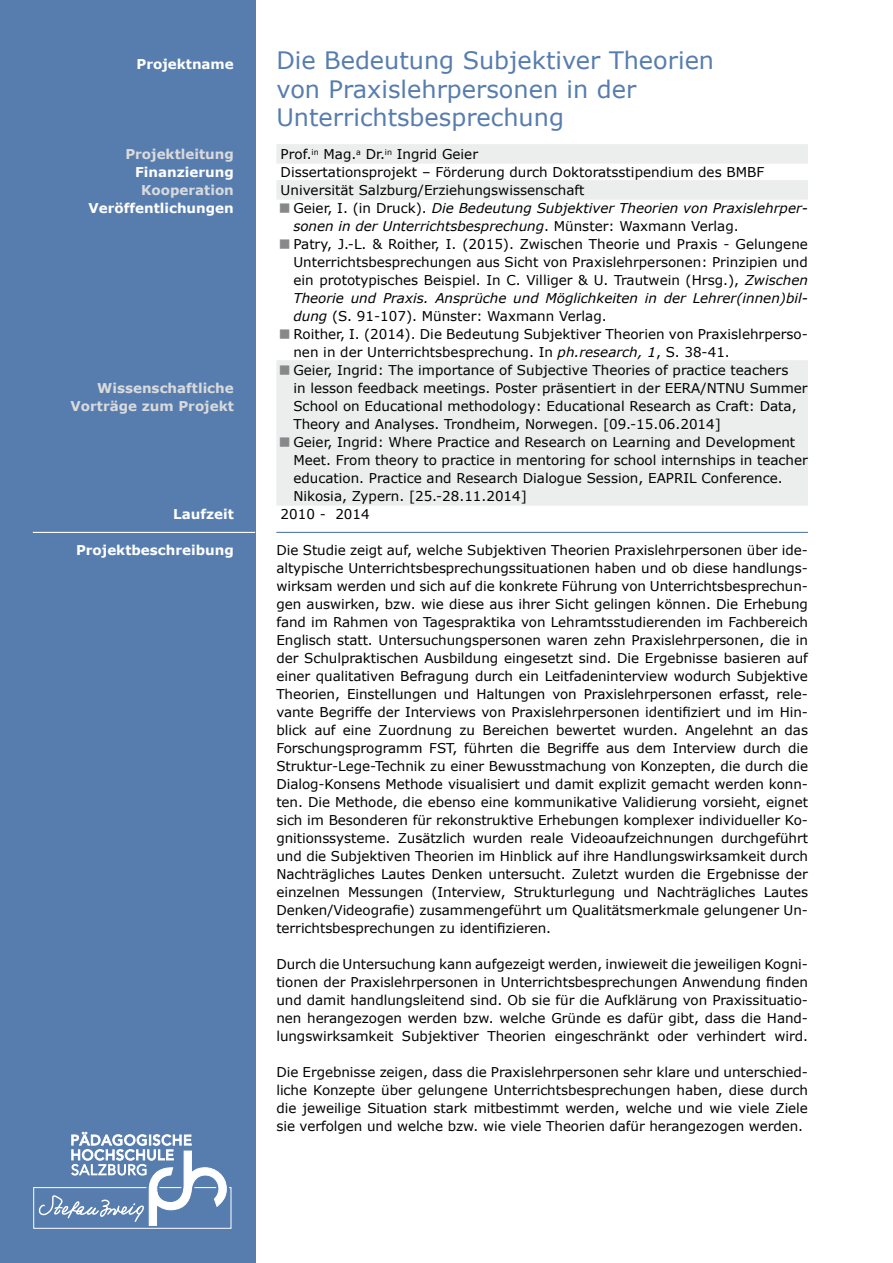
<style>
.page{position:relative;width:893px;height:1263px;background:#fff}
.page>*{position:absolute;margin:0;border:0;box-sizing:border-box;transform-origin:0 0}
.t1{font:24px/28.5px "Verdana";color:#577dae}
.t2{font:13.5px/18px "Verdana";color:#000;text-align:justify}
.t3{font:italic 13.5px "Verdana";color:#000}
.t4{font:700 13.5px "Verdana";color:#fff}
.t5{font:700 13.5px/18px "Verdana";color:#d9dadb;text-align:right}
.s1{font-style:normal}
.s2{font-style:italic}
</style>
<div class="page">
<div style="left:0;top:0;width:255px;height:1263px;background:#577dae"></div>
<hr style="left:33px;top:532px;width:222px;height:1px;background:#fff">
<div style="left:276px;top:144px;width:532px;height:20px;background:#eceded"></div>
<div style="left:276px;top:180px;width:532px;height:20px;background:#eceded"></div>
<div style="left:276px;top:360px;width:532px;height:20px;background:#eceded"></div>
<div style="left:276px;top:378px;width:532px;height:20px;background:#eceded"></div>
<div style="left:276px;top:396px;width:532px;height:20px;background:#eceded"></div>
<div style="left:276px;top:414px;width:532px;height:20px;background:#eceded"></div>
<div style="left:276px;top:432px;width:532px;height:20px;background:#eceded"></div>
<div style="left:276px;top:450px;width:532px;height:20px;background:#eceded"></div>
<div style="left:276px;top:468px;width:532px;height:20px;background:#eceded"></div>
<div style="left:276px;top:486px;width:532px;height:20px;background:#eceded"></div>
<hr style="left:276px;top:532px;width:532px;height:1px;background:#577dae">
<svg style="left:33px;top:1132px;width:198px;height:97px"></svg>
<p class="t4" style="left:136px;top:55px;width:99px">Projektname</p>
<p class="t5" style="left:125px;top:145px;width:110px">Projektleitung</p>
<p class="t4" style="left:135px;top:163px;width:100px">Finanzierung</p>
<p class="t5" style="left:141px;top:181px;width:94px">Kooperation</p>
<p class="t4" style="left:88px;top:199px;width:147px">Veröffentlichungen</p>
<p class="t5" style="left:71px;top:379px;width:165px">Wissenschaftliche<br>Vorträge zum Projekt</p>
<p class="t4" style="left:173px;top:505px;width:62px">Laufzeit</p>
<p class="t4" style="left:76px;top:541px;width:159px">Projektbeschreibung</p>
<h1 class="t1" style="left:276px;top:46px;width:439px">Die Bedeutung Subjektiver Theorien von Praxislehrpersonen in der<br>Unterrichtsbesprechung</h1>
<p class="t2" style="left:281px;top:145px;width:485px;text-align:left">Prof.<sup>in</sup> Mag.<sup>a</sup> Dr.<sup>in</sup> Ingrid Geier<br>Dissertationsprojekt – Förderung durch Doktoratsstipendium des BMBF<br>Universität Salzburg/Erziehungswissenschaft</p>
<p class="t3" style="left:293px;top:200px;width:516px"><span class="s1">Geier, I. (in Druck).</span> Die Bedeutung Subjektiver Theorien von Praxislehrper-</p>
<p class="t3" style="left:293px;top:218px;width:447px">sonen in der Unterrichtsbesprechung<span class="s1">. Münster: Waxmann Verlag.</span></p>
<p class="t2" style="left:293px;top:235px;width:516px">Patry, J.-L. &amp; Roither, I. (2015). Zwischen Theorie und Praxis - Gelungene</p>
<p class="t2" style="left:293px;top:253px;width:516px">Unterrichtsbesprechungen aus Sicht von Praxislehrpersonen: Prinzipien und</p>
<p class="t2" style="left:293px;top:271px;width:516px">ein prototypisches Beispiel. In C. Villiger &amp; U. Trautwein (Hrsg.), <span class="s2">Zwischen</span></p>
<p class="t3" style="left:293px;top:290px;width:516px">Theorie und Praxis. Ansprüche und Möglichkeiten in der Lehrer(innen)bil-</p>
<p class="t2" style="left:293px;top:307px;width:315px"><span class="s2">dung</span> (S. 91-107). Münster: Waxmann Verlag.</p>
<p class="t2" style="left:293px;top:325px;width:516px">Roither, I. (2014). Die Bedeutung Subjektiver Theorien von Praxislehrperso-</p>
<p class="t2" style="left:293px;top:343px;width:438px">nen in der Unterrichtsbesprechung. In <span class="s2">ph.research, 1</span>, S. 38-41.</p>
<p class="t2" style="left:293px;top:361px;width:496px">Geier, Ingrid: The importance of Subjective Theories of practice teachers</p>
<p class="t2" style="left:293px;top:379px;width:516px">in lesson feedback meetings. Poster präsentiert in der EERA/NTNU Summer</p>
<p class="t2" style="left:293px;top:397px;width:505px">School on Educational methodology: Educational Research as Craft: Data,</p>
<p class="t2" style="left:293px;top:415px;width:429px">Theory and Analyses. Trondheim, Norwegen. [09.-15.06.2014]</p>
<p class="t2" style="left:293px;top:433px;width:503px">Geier, Ingrid: Where Practice and Research on Learning and Development</p>
<p class="t2" style="left:293px;top:451px;width:516px">Meet. From theory to practice in mentoring for school internships in teacher</p>
<p class="t2" style="left:293px;top:469px;width:491px">education. Practice and Research Dialogue Session, EAPRIL Conference.</p>
<p class="t2" style="left:293px;top:487px;width:235px">Nikosia, Zypern. [25.-28.11.2014]</p>
<p class="t2" style="left:281px;top:505px;width:91px">2010 - 2014</p>
<p class="t2" style="left:276px;top:541px;width:533px">Die Studie zeigt auf, welche Subjektiven Theorien Praxislehrpersonen über ide&shy;altypische Unterrichtsbesprechungssituationen haben und ob diese handlungs&shy;wirksam werden und sich auf die konkrete Führung von Unterrichtsbesprechun&shy;gen auswirken, bzw. wie diese aus ihrer Sicht gelingen können. Die Erhebung fand im Rahmen von Tagespraktika von Lehramtsstudierenden im Fachbereich Englisch statt. Untersuchungspersonen waren zehn Praxislehrpersonen, die in der Schulpraktischen Ausbildung eingesetzt sind. Die Ergebnisse basieren auf einer qualitativen Befragung durch ein Leitfadeninterview wodurch Subjektive Theorien, Einstellungen und Haltungen von Praxislehrpersonen erfasst, rele&shy;vante Begriffe der Interviews von Praxislehrpersonen identifiziert und im Hin&shy;blick auf eine Zuordnung zu Bereichen bewertet wurden. Angelehnt an das Forschungsprogramm FST, führten die Begriffe aus dem Interview durch die Struktur-Lege-Technik zu einer Bewusstmachung von Konzepten, die durch die Dialog-Konsens Methode visualisiert und damit explizit gemacht werden konn&shy;ten. Die Methode, die ebenso eine kommunikative Validierung vorsieht, eignet sich im Besonderen für rekonstruktive Erhebungen komplexer individueller Ko&shy;gnitionssysteme. Zusätzlich wurden reale Videoaufzeichnungen durchgeführt und die Subjektiven Theorien im Hinblick auf ihre Handlungswirksamkeit durch Nachträgliches Lautes Denken untersucht. Zuletzt wurden die Ergebnisse der einzelnen Messungen (Interview, Strukturlegung und Nachträgliches Lautes Denken/Videografie) zusammengeführt um Qualitätsmerkmale gelungener Un&shy;terrichtsbesprechungen zu identifizieren.</p>
<p class="t2" style="left:276px;top:955px;width:533px">Durch die Untersuchung kann aufgezeigt werden, inwieweit die jeweiligen Kogni&shy;tionen der Praxislehrpersonen in Unterrichtsbesprechungen Anwendung finden und damit handlungsleitend sind. Ob sie für die Aufklärung von Praxissituatio&shy;nen herangezogen werden bzw. welche Gründe es dafür gibt, dass die Hand&shy;lungswirksamkeit Subjektiver Theorien eingeschränkt oder verhindert wird.</p>
<p class="t2" style="left:276px;top:1063px;width:533px">Die Ergebnisse zeigen, dass die Praxislehrpersonen sehr klare und unterschied&shy;liche Konzepte über gelungene Unterrichtsbesprechungen haben, diese durch die jeweilige Situation stark mitbestimmt werden, welche und wie viele Ziele sie verfolgen und welche bzw. wie viele Theorien dafür herangezogen werden.</p>
</div>
